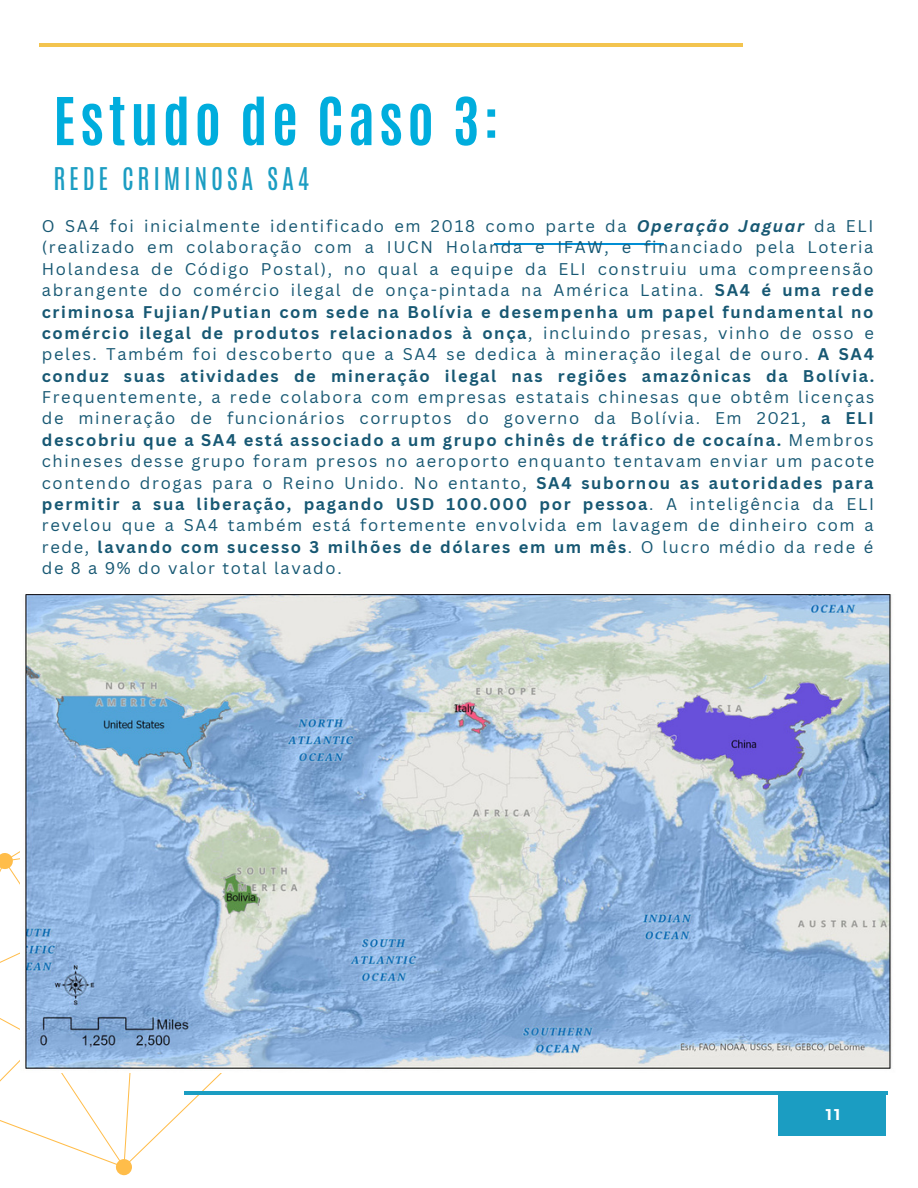
<style>
.page{position:relative;width:918px;height:1188px;background:#fff}
.page>*{position:absolute;margin:0;border:0;box-sizing:border-box;transform-origin:0 0}
.t1{font:700 55.95px "Antonio";letter-spacing:.08em;color:#00addd}
.t2{font:26.1px "Antonio";letter-spacing:.14em;color:#1b9dc2}
.t3{font:16.5px/21.3px "Canva Sans";letter-spacing:.1em;color:#175873;text-align:justify}
.t4{font:700 15.6px "Montserrat";color:#fff}
.s1{font-weight:700;font-style:italic}
.s2{font-weight:700}
</style>
<div class="page">
<hr style="left:39px;top:43px;width:704px;height:4px;background:#f3c44f">
<div style="left:778px;top:1103px;width:108px;height:33px;background:#1b9dc2"></div>
<svg style="left:0;top:851px;width:222px;height:325px"></svg>
<svg style="left:184px;top:1084px;width:703px;height:19px"></svg>
<img style="left:21px;top:594px;width:871px;height:478px">
<hr style="left:494px;top:244px;width:164px;height:1px;background:#008ed4">
<h1 class="t1" style="left:53px;top:81px;width:447px">Estudo de Caso 3:</h1>
<h2 class="t2" style="left:53px;top:160px;width:257px">REDE CRIMINOSA SA4</h2>
<p class="t3" style="left:42px;top:215px;width:834px">O SA4 foi inicialmente identificado em 2018 como parte da <span class="s1">Operação Jaguar</span> da ELI (realizado em colaboração com a IUCN Holanda e IFAW, e financiado pela Loteria Holandesa de Código Postal), no qual a equipe da ELI construiu uma compreensão abrangente do comércio ilegal de onça-pintada na América Latina. <span class="s2">SA4 é uma rede criminosa Fujian/Putian com sede na Bolívia e desempenha um papel fundamental no comércio ilegal de produtos relacionados à onça</span>, incluindo presas, vinho de osso e peles. Também foi descoberto que a SA4 se dedica à mineração ilegal de ouro. <span class="s2">A SA4 conduz suas atividades de mineração ilegal nas regiões amazônicas da Bolívia.</span></p>
<p class="t3" style="left:42px;top:386px;width:834px">Frequentemente, a rede colabora com empresas estatais chinesas que obtêm licenças de mineração de funcionários corruptos do governo da Bolívia. Em 2021, <span class="s2">a ELI descobriu que a SA4 está associado a um grupo chinês de tráfico de cocaína.</span> Membros chineses desse grupo foram presos no aeroporto enquanto tentavam enviar um pacote contendo drogas para o Reino Unido. No entanto, <span class="s2">SA4 subornou as autoridades para permitir a sua liberação, pagando USD 100.000 por pessoa</span>. A inteligência da ELI revelou que a SA4 também está fortemente envolvida em lavagem de dinheiro com a rede, <span class="s2">lavando com sucesso 3 milhões de dólares em um mês</span>. O lucro médio da rede é de 8 a 9% do valor total lavado.</p>
<p class="t4" style="left:826px;top:1104px;width:16px">11</p>
</div>
